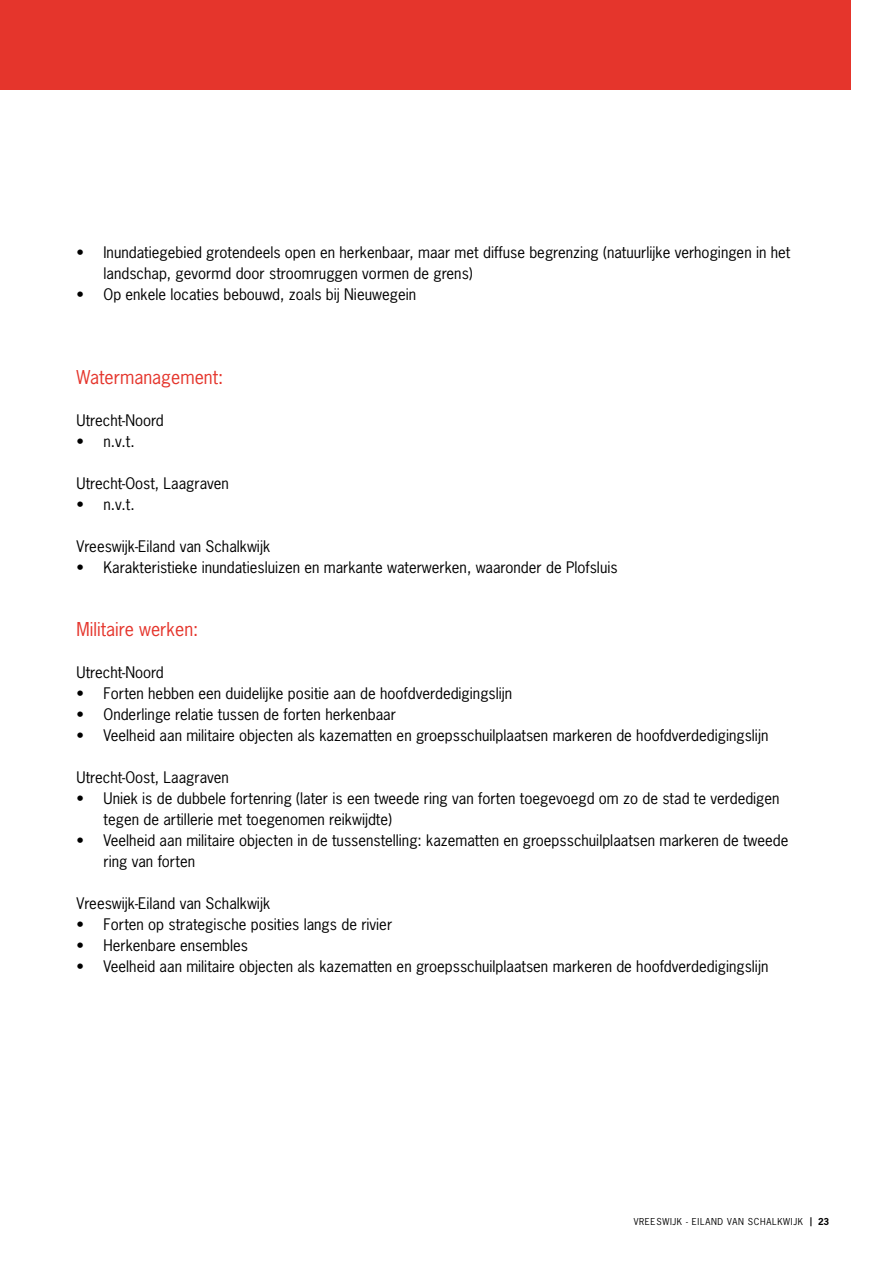
<style>
.page{position:relative;width:893px;height:1263px;background:#fff}
.page>*{position:absolute;margin:0;border:0;box-sizing:border-box;transform-origin:0 0}
.t1{font:18px "News Gothic Std";color:#e5352c}
.t2{font:15px/21px "News Gothic Std";color:#000}
.t3{font:9px "News Gothic Std";letter-spacing:.075em;color:#000}
.s1{font-weight:700}
</style>
<div class="page">
<div style="left:0;top:0;width:850px;height:89px;background:#e5352c"></div>
<p class="t2" style="left:104px;top:241px;width:688px;text-indent:-27px">• Inundatiegebied grotendeels open en herkenbaar, maar met diffuse begrenzing (natuurlijke verhogingen in het landschap, gevormd door stroomruggen vormen de grens)</p>
<p class="t2" style="left:77px;top:283px;width:341px">• Op enkele locaties bebouwd, zoals bij Nieuwegein</p>
<p class="t1" style="left:77px;top:365px;width:148px">Watermanagement:</p>
<p class="t2" style="left:77px;top:409px;width:89px">Utrecht-Noord</p>
<p class="t2" style="left:77px;top:430px;width:60px">• n.v.t.</p>
<p class="t2" style="left:77px;top:472px;width:154px">Utrecht-Oost, Laagraven</p>
<p class="t2" style="left:77px;top:493px;width:60px">• n.v.t.</p>
<p class="t2" style="left:77px;top:535px;width:195px">Vreeswijk-Eiland van Schalkwijk</p>
<p class="t2" style="left:77px;top:556px;width:543px">• Karakteristieke inundatiesluizen en markante waterwerken, waaronder de Plofsluis</p>
<p class="t1" style="left:77px;top:617px;width:123px">Militaire werken:</p>
<p class="t2" style="left:77px;top:661px;width:89px">Utrecht-Noord</p>
<p class="t2" style="left:77px;top:682px;width:437px">• Forten hebben een duidelijke positie aan de hoofdverdedigingslijn</p>
<p class="t2" style="left:77px;top:703px;width:321px">• Onderlinge relatie tussen de forten herkenbaar</p>
<p class="t2" style="left:77px;top:724px;width:693px">• Veelheid aan militaire objecten als kazematten en groepsschuilplaatsen markeren de hoofdverdedigingslijn</p>
<p class="t2" style="left:77px;top:766px;width:154px">Utrecht-Oost, Laagraven</p>
<p class="t2" style="left:104px;top:787px;width:678px;text-indent:-27px">• Uniek is de dubbele fortenring (later is een tweede ring van forten toegevoegd om zo de stad te verdedigen tegen de artillerie met toegenomen reikwijdte)</p>
<p class="t2" style="left:104px;top:829px;width:686px;text-indent:-27px">• Veelheid aan militaire objecten in de tussenstelling: kazematten en groepsschuilplaatsen markeren de tweede ring van forten</p>
<p class="t2" style="left:77px;top:892px;width:195px">Vreeswijk-Eiland van Schalkwijk</p>
<p class="t2" style="left:77px;top:913px;width:317px">• Forten op strategische posities langs de rivier</p>
<p class="t2" style="left:77px;top:934px;width:173px">• Herkenbare ensembles</p>
<p class="t2" style="left:77px;top:955px;width:693px">• Veelheid aan militaire objecten als kazematten en groepsschuilplaatsen markeren de hoofdverdedigingslijn</p>
<p class="t3" style="left:634px;top:1215px;width:197px">VREESWIJK - EILAND VAN SCHALKWIJK <span class="s1">| 23</span></p>
</div>
